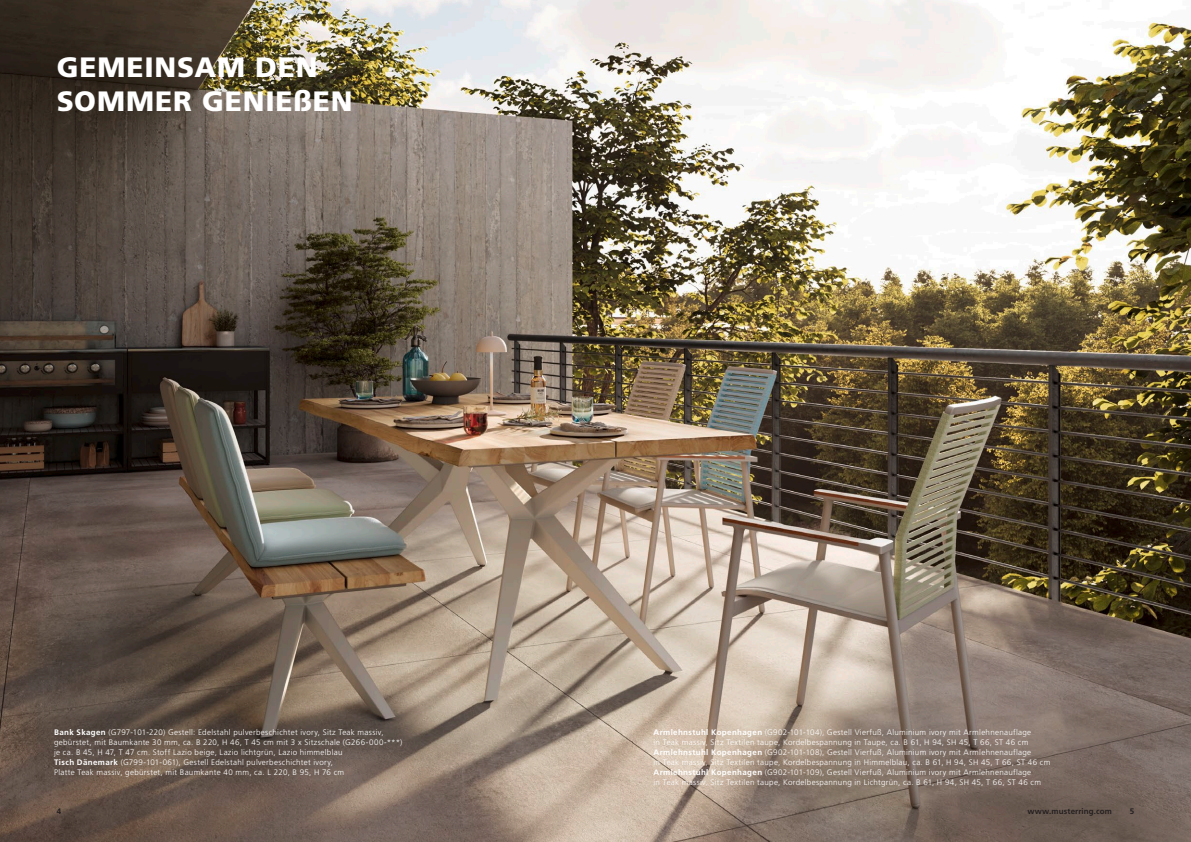
<style>
.page{position:relative;width:1191px;height:842px;background:#fff}
.page>*{position:absolute;margin:0;border:0;box-sizing:border-box;transform-origin:0 0}
.t1{font:900 28px/33.6px "Frutiger LT Std";letter-spacing:.03em;color:#fff}
.t2{font:300 8px/10px "Frutiger LT Std";letter-spacing:.035em;color:#fff}
.t3{font:700 8px "Frutiger LT Std";letter-spacing:.015em;color:#231f20}
.s1{font-weight:700}
</style>
<div class="page">
<img style="left:0;top:0;width:1191px;height:842px">
<h1 class="t1" style="left:57px;top:50px;width:297px">GEMEINSAM DEN<br>SOMMER GENIEßEN</h1>
<p class="t2" style="left:54px;top:728px;width:350px"><span class="s1">Bank Skagen</span> (G797-101-220) Gestell: Edelstahl pulverbeschichtet ivory, Sitz Teak massiv, gebürstet, mit Baumkante 30 mm, ca. B 220, H 46, T 45 cm mit 3 x Sitzschale (G266-000-***) je ca. B 45, H 47, T 47 cm. Stoff Lazio beige, Lazio lichtgrün, Lazio himmelblau<br><span class="s1">Tisch Dänemark</span> (G799-101-061), Gestell Edelstahl pulverbeschichtet ivory,<br>Platte Teak massiv, gebürstet, mit Baumkante 40 mm, ca. L 220, B 95, H 76 cm</p>
<p class="t2" style="left:653px;top:728px;width:398px"><span class="s1">Armlehnstuhl Kopenhagen</span> (G902-101-104), Gestell Vierfuß, Aluminium ivory mit Armlehnenauflage<br>in Teak massiv, Sitz Textilen taupe, Kordelbespannung in Taupe, ca. B 61, H 94, SH 45, T 66, ST 46 cm <span class="s1">Armlehnstuhl Kopenhagen</span> (G902-101-108), Gestell Vierfuß, Aluminium ivory mit Armlehnenauflage<br>in Teak massiv, Sitz Textilen taupe, Kordelbespannung in Himmelblau, ca. B 61, H 94, SH 45, T 66, ST 46 cm <span class="s1">Armlehnstuhl Kopenhagen</span> (G902-101-109), Gestell Vierfuß, Aluminium ivory mit Armlehnenauflage<br>in Teak massiv, Sitz Textilen taupe, Kordelbespannung in Lichtgrün, ca. B 61, H 94, SH 45, T 66, ST 46 cm</p>
<p class="t3" style="left:57px;top:806px;width:6px">4</p>
<p class="t3" style="left:1027px;top:806px;width:86px">www.musterring.com</p>
<p class="t3" style="left:1129px;top:806px;width:6px">5</p>
</div>
